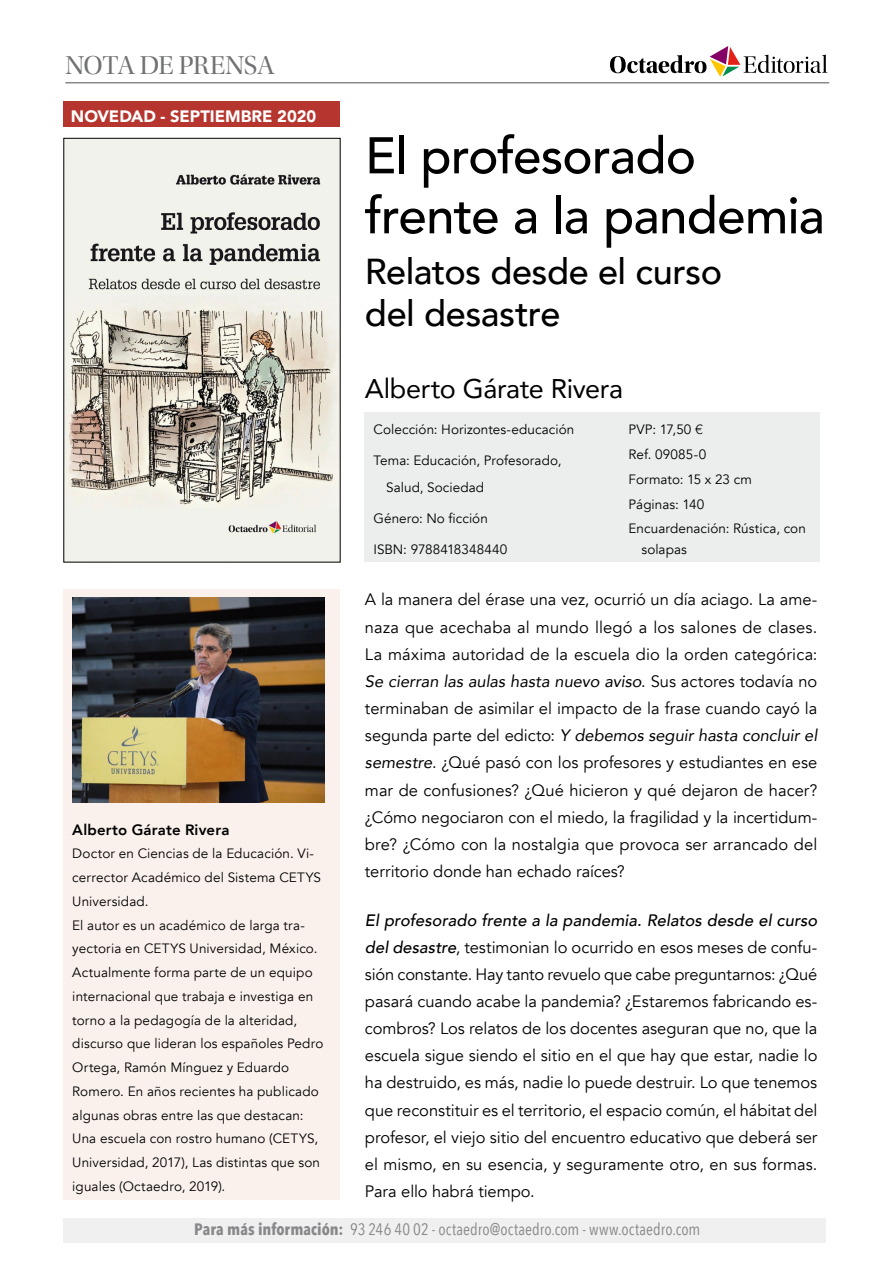
<style>
.page{position:relative;width:893px;height:1263px;background:#fff}
.page>*{position:absolute;margin:0;border:0;box-sizing:border-box;transform-origin:0 0}
.t1{font:500 51px/60px "Avenir";letter-spacing:-.02em;color:#000}
.t2{font:500 36px/42px "Avenir";letter-spacing:-.015em;color:#000}
.t3{font:27px "Avenir";letter-spacing:-.015em;color:#000}
.t4{font:27px "Utopia Std Disp";letter-spacing:-.02em;color:#707172}
.t5{font:16.5px/27.2px "Avenir";color:#000;text-align:justify}
.t6{font:16.5px "Avenir Next Condensed";letter-spacing:.005em;color:#87888a}
.t7{font:900 16.5px "Avenir";color:#fff}
.t8{font:800 15px "Avenir";letter-spacing:.01em;color:#000}
.t9{font:13.5px/23.7px "Avenir";letter-spacing:.01em;color:#000}
.s1{font-family:"Helvetica Neue LT Std";font-weight:300}
.s2{font-style:italic}
.s3{font-weight:500;font-style:italic}
.s4{font-weight:700}
</style>
<div class="page">
<div style="left:64px;top:1218px;width:762px;height:25px;background:#f0f0f1"></div>
<div style="left:365px;top:412px;width:455px;height:150px;background:#eceded"></div>
<img style="left:66px;top:140px;width:272px;height:420px">
<div style="left:64px;top:589px;width:276px;height:610px;background:#faf1ed"></div>
<svg style="left:610px;top:46px;width:217px;height:31px"></svg>
<hr style="left:65px;top:82px;width:764px;height:1px;background:#87888a">
<div style="left:64px;top:102px;width:276px;height:25px;background:#b6352e"></div>
<img style="left:72px;top:597px;width:252px;height:205px">
<h3 class="t4" style="left:65px;top:51px;width:211px">NOTA DE PRENSA</h3>
<p class="t7" style="left:71px;top:102px;width:247px">NOVEDAD - SEPTIEMBRE 2020</p>
<p class="t8" style="left:72px;top:818px;width:159px">Alberto Gárate Rivera</p>
<p class="t9" style="left:72px;top:842px;width:253px">Doctor en Ciencias de la Educación. Vi&shy;cerrector Académico del Sistema CETYS Universidad.<br>El autor es un académico de larga tra&shy;yectoria en CETYS Universidad, México.<br>Actualmente forma parte de un equipo internacional que trabaja e investiga en torno a la pedagogía de la alteridad, discurso que lideran los españoles Pedro Ortega, Ramón Mínguez y Eduardo Romero. En años recientes ha publicado algunas obras entre las que destacan:<br>Una escuela con rostro humano (CETYS, Universidad, 2017), Las distintas que son iguales (Octaedro, 2019).</p>
<h1 class="t1" style="left:365px;top:123px;width:461px">El profesorado frente a la pandemia</h1>
<h2 class="t2" style="left:365px;top:248px;width:359px">Relatos desde el curso del desastre</h2>
<h3 class="t3" style="left:365px;top:367px;width:260px">Alberto Gárate Rivera</h3>
<p class="t9" style="left:373px;top:418px;width:202px">Colección: Horizontes-educación</p>
<p class="t9" style="left:386px;top:448px;width:177px;line-height:26.7px;text-indent:-13px">Tema: Educación, Profesorado,<br>Salud, Sociedad</p>
<p class="t9" style="left:373px;top:507px;width:116px">Género: No ficción</p>
<p class="t9" style="left:373px;top:537px;width:135px">ISBN: 9788418348440</p>
<p class="t9" style="left:629px;top:418px;width:179px;line-height:24.8px">PVP: 17,50 <span class="s1">€<br></span>Ref. 09085-0<br>Formato: 15 x 23 cm<br>Páginas: 140<br>Encuardenación: Rústica, con</p>
<p class="t9" style="left:641px;top:537px;width:47px">solapas</p>
<p class="t5" style="left:365px;top:586px;width:454px">A la manera del érase una vez, ocurrió un día aciago. La ame&shy;naza que acechaba al mundo llegó a los salones de clases.<br>La máxima autoridad de la escuela dio la orden categórica:<br><span class="s2">Se cierran las aulas hasta nuevo aviso</span>. Sus actores todavía no terminaban de asimilar el impacto de la frase cuando cayó la segunda parte del edicto: <span class="s2">Y debemos seguir hasta concluir el semestre</span>. ¿Qué pasó con los profesores y estudiantes en ese mar de confusiones? ¿Qué hicieron y qué dejaron de hacer? ¿Cómo negociaron con el miedo, la fragilidad y la incertidum&shy;bre? ¿Cómo con la nostalgia que provoca ser arrancado del territorio donde han echado raíces?</p>
<p class="t5" style="left:365px;top:906px;width:454px"><span class="s3">El profesorado frente a la pandemia. Relatos desde el curso del desastre</span>, testimonian lo ocurrido en esos meses de confu&shy;sión constante. Hay tanto revuelo que cabe preguntarnos: ¿Qué pasará cuando acabe la pandemia? ¿Estaremos fabricando es&shy;combros? Los relatos de los docentes aseguran que no, que la escuela sigue siendo el sitio en el que hay que estar, nadie lo ha destruido, es más, nadie lo puede destruir. Lo que tenemos que reconstituir es el territorio, el espacio común, el hábitat del profesor, el viejo sitio del encuentro educativo que deberá ser el mismo, en su esencia, y seguramente otro, en sus formas.<br>Para ello habrá tiempo.</p>
<p class="t6" style="left:194px;top:1214px;width:508px"><span class="s4">Para más información:</span> 93 246 40 02 - octaedro@octaedro.com - www.octaedro.com</p>
</div>
